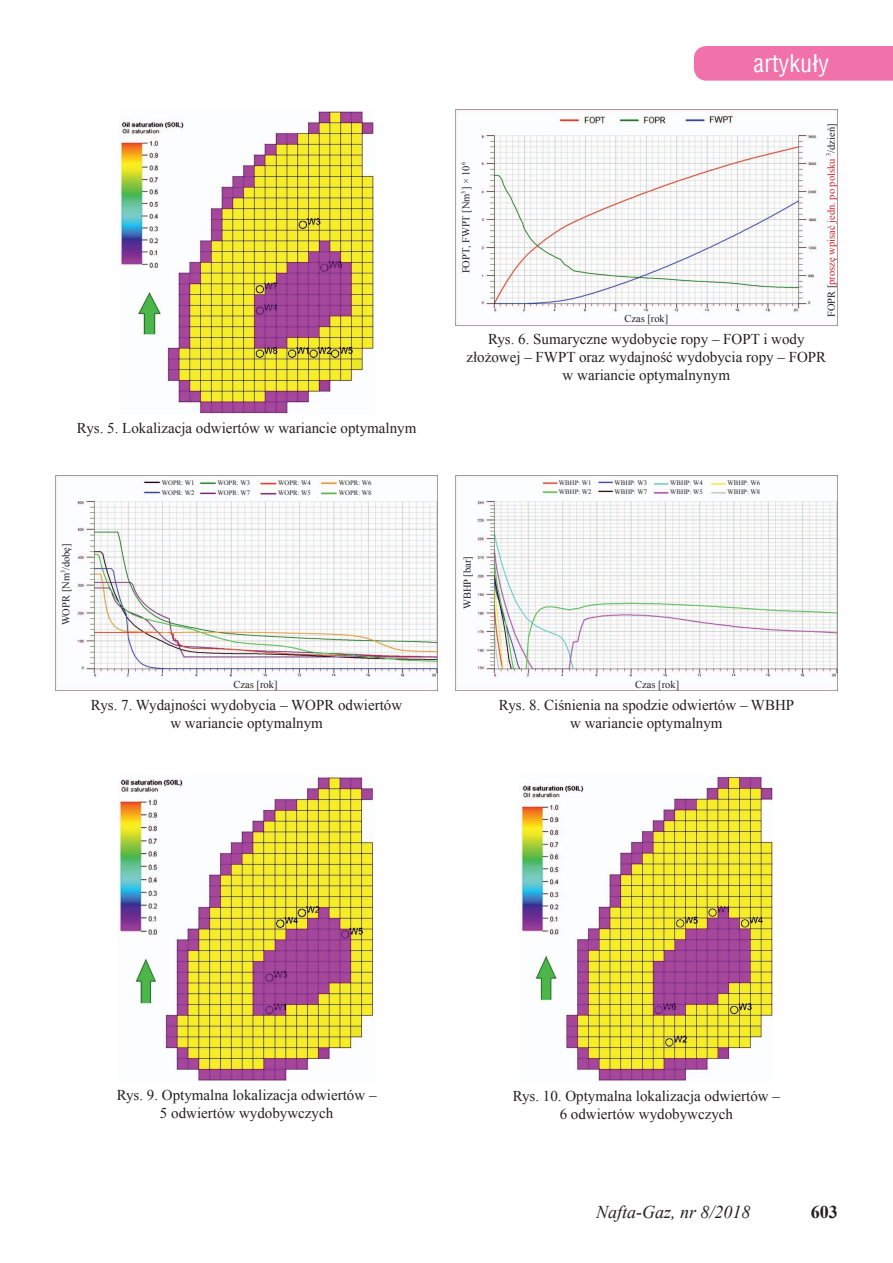
<style>
.page{position:relative;width:893px;height:1263px;background:#fff}
.page>*{position:absolute;margin:0;border:0;box-sizing:border-box;transform-origin:0 0}
.t1{font:24px "Switzerland Condensed";color:#fff}
.t2{font:italic 18px "Times New Roman";color:#231f20}
.t3{font:700 18px "Times New Roman";color:#231f20}
.t4{font:15px/18px "Times New Roman";color:#231f20;text-align:center}
.t5{font:10.5px "Times New Roman";color:#231f20}
.t6{font:10.5px "Times New Roman";color:#d1232a}
.t7{font:6.75px "Times New Roman";color:#231f20}
.s1{color:#231f20}
</style>
<div class="page">
<div style="left:694px;top:46px;width:199px;height:35px;background:#f171ab"></div>
<img style="left:120px;top:111px;width:254px;height:303px">
<img style="left:455px;top:110px;width:383px;height:215px">
<img style="left:119px;top:776px;width:256px;height:305px">
<img style="left:521px;top:776px;width:253px;height:305px">
<img style="left:55px;top:475px;width:383px;height:216px">
<img style="left:455px;top:475px;width:383px;height:216px">
<p class="t5" style="left:459px;top:273px;width:113px;rotate:-90deg">FOPT, FWPT [Nm<sup>3</sup>] × 10<sup>6</sup></p>
<p class="t5" style="left:624px;top:311px;width:46px">Czas [rok]</p>
<h1 class="t1" style="left:754px;top:48px;width:77px">artykuły</h1>
<p class="t6" style="left:824px;top:317px;width:195px;rotate:-90deg"><span class="s1">FOPR [</span>proszę wpisać jedn. po polsku <sup>3</sup><span class="s1">/dzień]</span></p>
<p class="t4" style="left:77px;top:419px;width:341px">Rys. 5. Lokalizacja odwiertów w wariancie optymalnym</p>
<p class="t5" style="left:59px;top:625px;width:84px;rotate:-90deg">WOPR [Nm<sup>3</sup>/dobę]</p>
<p class="t7" style="left:162px;top:478px;width:34px">WOPR: W1</p>
<p class="t7" style="left:217px;top:478px;width:34px">WOPR: W3</p>
<p class="t7" style="left:278px;top:478px;width:34px">WOPR: W4</p>
<p class="t7" style="left:339px;top:478px;width:34px">WOPR: W6</p>
<p class="t7" style="left:162px;top:488px;width:34px">WOPR: W2</p>
<p class="t7" style="left:217px;top:488px;width:34px">WOPR: W7</p>
<p class="t7" style="left:278px;top:488px;width:34px">WOPR: W5</p>
<p class="t7" style="left:339px;top:488px;width:34px">WOPR: W8</p>
<p class="t5" style="left:234px;top:677px;width:46px">Czas [rok]</p>
<p class="t4" style="left:466px;top:330px;width:361px">Rys. 6. Sumaryczne wydobycie ropy – FOPT i wody złożowej – FWPT oraz wydajność wydobycia ropy – FOPR w wariancie optymalnynym</p>
<p class="t5" style="left:460px;top:609px;width:54px;rotate:-90deg">WBHP [bar]</p>
<p class="t7" style="left:559px;top:479px;width:34px">WBHP: W1</p>
<p class="t7" style="left:614px;top:479px;width:34px">WBHP: W3</p>
<p class="t7" style="left:670px;top:479px;width:34px">WBHP: W4</p>
<p class="t7" style="left:727px;top:479px;width:34px">WBHP: W6</p>
<p class="t7" style="left:559px;top:487px;width:34px">WBHP: W2</p>
<p class="t7" style="left:614px;top:487px;width:34px">WBHP: W7</p>
<p class="t7" style="left:670px;top:487px;width:34px">WBHP: W5</p>
<p class="t7" style="left:727px;top:487px;width:34px">WBHP: W8</p>
<p class="t5" style="left:635px;top:677px;width:46px">Czas [rok]</p>
<p class="t4" style="left:91px;top:695px;width:313px">Rys. 7. Wydajności wydobycia – WOPR odwiertów w wariancie optymalnym</p>
<p class="t4" style="left:499px;top:695px;width:297px">Rys. 8. Ciśnienia na spodzie odwiertów – WBHP w wariancie optymalnym</p>
<p class="t4" style="left:117px;top:1086px;width:261px">Rys. 9. Optymalna lokalizacja odwiertów –<br>5 odwiertów wydobywczych</p>
<p class="t4" style="left:513px;top:1086px;width:269px">Rys. 10. Optymalna lokalizacja odwiertów –<br>6 odwiertów wydobywczych</p>
<p class="t2" style="left:596px;top:1200px;width:156px">Nafta-Gaz, nr 8/2018</p>
<p class="t3" style="left:811px;top:1199px;width:28px">603</p>
</div>
